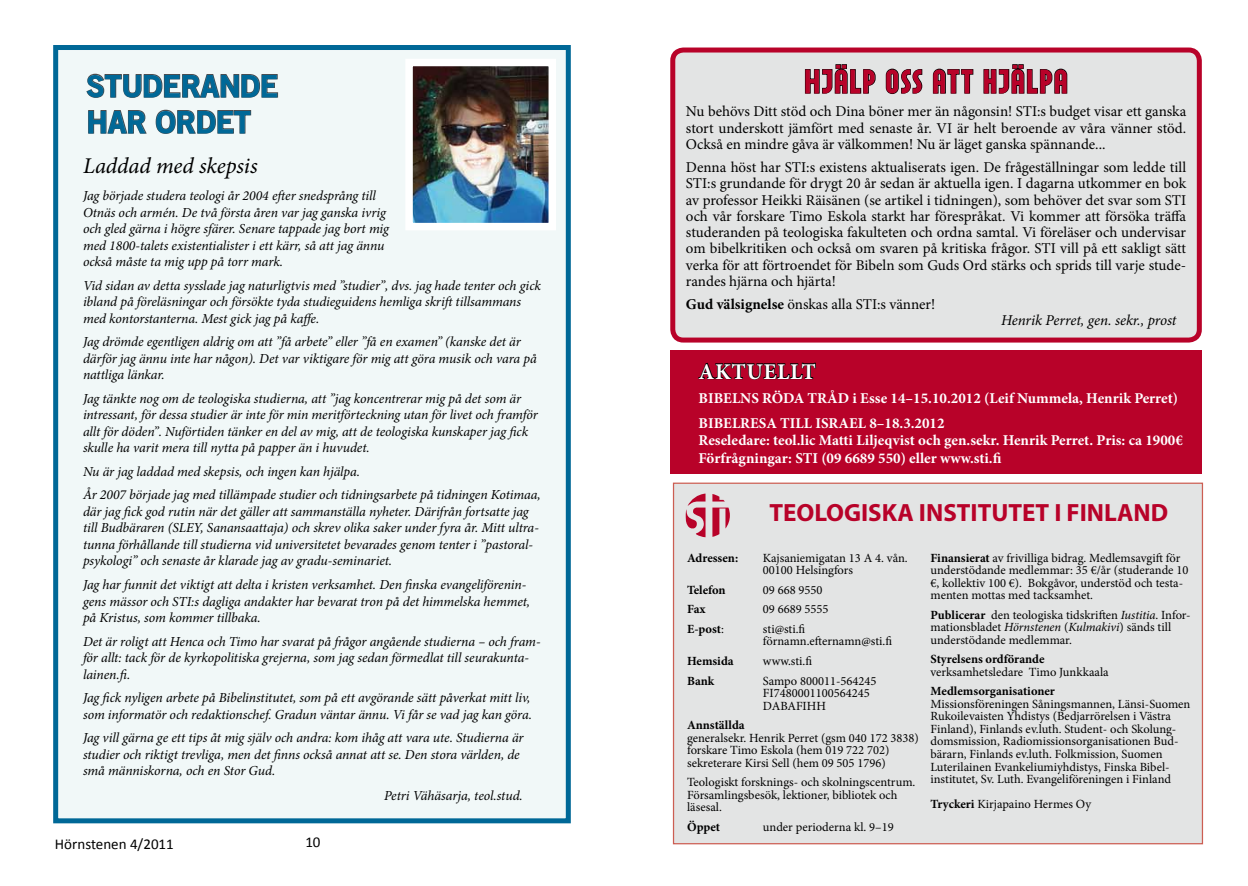
<style>
.page{position:relative;width:1248px;height:886px;background:#fff}
.page>*{position:absolute;margin:0;border:0;box-sizing:border-box;transform-origin:0 0}
.t1{font:900 30px/36px "Old Sans";color:#006897}
.t2{font:30px "Tokyo One Solid";letter-spacing:.075em;color:#b80229}
.t3{font:700 25px "Myriad Pro";color:#b80229}
.t4{font:italic 22.5px "Minion Pro";letter-spacing:-.005em;color:#000}
.t5{font:700 22.5px "Minion Pro";letter-spacing:.025em;color:#fff}
.t6{font:15px/16.2px "Minion Pro";color:#000;text-align:justify}
.t7{font:700 15px/24.6px "Minion Pro";color:#fff}
.t8{font:italic 15px "Minion Pro";letter-spacing:-.005em;color:#000}
.t9{font:15px "Calibri";color:#000}
.t10{font:italic 13.75px/16.5px "Minion Pro";letter-spacing:-.01em;color:#000}
.t11{font:12.5px/12.5px "Minion Pro";color:#000}
.t12{font:700 12.5px "Minion Pro";color:#000}
.s1{font-weight:700}
.s2{font-style:italic}
.s3{font-weight:400}
</style>
<div class="page">
<div style="left:56px;top:48px;width:512px;height:773px;background:#f1f8f8"></div>
<svg style="left:86px;top:73px;width:193px;height:25px"></svg>
<svg style="left:88px;top:110px;width:59px;height:24px"></svg>
<svg style="left:155px;top:109px;width:97px;height:25px"></svg>
<div style="left:53px;top:45px;width:517px;height:778px;border:5px solid #006897"></div>
<img style="left:414px;top:68px;width:133px;height:153px">
<div style="left:405px;top:59px;width:151px;height:171px;border:8px solid #fff"></div>
<div style="left:672px;top:50px;width:527px;height:290px;background:#e3e4e4;border-radius:11px"></div>
<svg style="left:804px;top:64px;width:72px;height:30px"></svg>
<svg style="left:885px;top:68px;width:37px;height:26px"></svg>
<svg style="left:932px;top:68px;width:41px;height:26px"></svg>
<svg style="left:983px;top:64px;width:84px;height:30px"></svg>
<div style="left:670px;top:48px;width:531px;height:294px;border:5px solid #b80229;border-radius:11px"></div>
<div style="left:670px;top:351px;width:531px;height:123px;background:#b80229"></div>
<svg style="left:698px;top:362px;width:118px;height:18px"></svg>
<div style="left:672px;top:482px;width:530px;height:362px;background:#e3e4e4;border:1px solid #cc5e53"></div>
<svg style="left:712px;top:507px;width:17px;height:30px"></svg>
<svg style="left:712px;top:494px;width:12px;height:7px"></svg>
<svg style="left:685px;top:493px;width:20px;height:44px"></svg>
<h1 class="t1" style="left:86px;top:67px;width:193px">STUDERANDE<br>HAR ORDET</h1>
<h3 class="t4" style="left:83px;top:150px;width:176px">Laddad med skepsis</h3>
<p class="t10" style="left:83px;top:187px;width:307px">Jag började studera teologi år 2004 efter snedsprång till Otnäs och armén. De två första åren var jag ganska ivrig och gled gärna i högre sfärer. Senare tappade jag bort mig med 1800-talets existentialister i ett kärr, så att jag ännu också måste ta mig upp på torr mark.</p>
<p class="t10" style="left:83px;top:277px;width:459px">Vid sidan av detta sysslade jag naturligtvis med ”studier”, dvs. jag hade tenter och gick ibland på föreläsningar och försökte tyda studieguidens hemliga skrift tillsammans med kontorstanterna. Mest gick jag på kaffe.</p>
<p class="t10" style="left:83px;top:333px;width:455px">Jag drömde egentligen aldrig om att ”få arbete” eller ”få en examen” (kanske det är därför jag ännu inte har någon). Det var viktigare för mig att göra musik och vara på nattliga länkar.</p>
<p class="t10" style="left:83px;top:390px;width:456px">Jag tänkte nog om de teologiska studierna, att ”jag koncentrerar mig på det som är intressant, för dessa studier är inte för min meritförteckning utan för livet och framför allt för döden”. Nuförtiden tänker en del av mig, att de teologiska kunskaper jag fick skulle ha varit mera till nytta på papper än i huvudet.</p>
<p class="t10" style="left:83px;top:460px;width:459px;line-height:23.6px">Nu är jag laddad med skepsis, och ingen kan hjälpa.<br>År 2007 började jag med tillämpade studier och tidningsarbete på tidningen Kotimaa,</p>
<p class="t10" style="left:83px;top:503px;width:457px">där jag fick god rutin när det gäller att sammanställa nyheter. Därifrån fortsatte jag till Budbäraren (SLEY, Sanansaattaja) och skrev olika saker under fyra år. Mitt ultra&shy;tunna förhållande till studierna vid universitetet bevarades genom tenter i ”pastoral&shy;psykologi” och senaste år klarade jag av gradu-seminariet.</p>
<p class="t10" style="left:83px;top:576px;width:448px">Jag har funnit det viktigt att delta i kristen verksamhet. Den finska evangeliförenin&shy;gens mässor och STI:s dagliga andakter har bevarat tron på det himmelska hemmet, på Kristus, som kommer tillbaka.</p>
<p class="t10" style="left:83px;top:633px;width:459px">Det är roligt att Henca och Timo har svarat på frågor angående studierna – och fram&shy;för allt: tack för de kyrkopolitiska grejerna, som jag sedan förmedlat till seurakunta&shy;lainen.fi.</p>
<p class="t10" style="left:83px;top:689px;width:450px">Jag fick nyligen arbete på Bibelinstitutet, som på ett avgörande sätt påverkat mitt liv, som informatör och redaktionschef. Gradun väntar ännu. Vi får se vad jag kan göra.</p>
<p class="t10" style="left:83px;top:730px;width:442px">Jag vill gärna ge ett tips åt mig själv och andra: kom ihåg att vara ute. Studierna är studier och riktigt trevliga, men det finns också annat att se. Den stora världen, de små människorna, och en Stor Gud.</p>
<p class="t10" style="left:384px;top:788px;width:140px">Petri Vähäsarja, teol.stud.</p>
<p class="t9" style="left:55px;top:834px;width:120px">Hörnstenen 4/2011</p>
<p class="t9" style="left:305px;top:833px;width:17px">10</p>
<h1 class="t2" style="left:804px;top:63px;width:264px">HJÄLP OSS ATT HJÄLPA</h1>
<p class="t6" style="left:686px;top:103px;width:502px">Nu behövs Ditt stöd och Dina böner mer än någonsin! STI:s budget visar ett ganska stort underskott jämfört med senaste år. VI är helt beroende av våra vänner stöd.<br>Också en mindre gåva är välkommen! Nu är läget ganska spännande...</p>
<p class="t6" style="left:686px;top:159px;width:502px">Denna höst har STI:s existens aktualiserats igen. De frågeställningar som ledde till STI:s grundande för drygt 20 år sedan är aktuella igen. I dagarna utkommer en bok av professor Heikki Räisänen (se artikel i tidningen), som behöver det svar som STI och vår forskare Timo Eskola starkt har förespråkat. Vi kommer att försöka träffa studeranden på teologiska fakulteten och ordna samtal. Vi föreläser och undervisar om bibelkritiken och också om svaren på kritiska frågor. STI vill på ett sakligt sätt verka för att förtroendet för Bibeln som Guds Ord stärks och sprids till varje stude&shy;randes hjärna och hjärta!</p>
<p class="t6" style="left:686px;top:296px;width:251px"><span class="s1">Gud välsignelse</span> önskas alla STI:s vänner!</p>
<p class="t8" style="left:1001px;top:310px;width:177px">Henrik Perret, gen. sekr., prost</p>
<h3 class="t5" style="left:698px;top:355px;width:119px">AKTUELLT</h3>
<p class="t7" style="left:698px;top:386px;width:481px">BIBELNS RÖDA TRÅD i Esse 14–15.10.2012 (Leif Nummela, Henrik Perret)<br>BIBELRESA TILL ISRAEL 8–18.3.2012</p>
<p class="t7" style="left:698px;top:431px;width:486px;line-height:17.5px">Reseledare: teol.lic Matti Liljeqvist och gen.sekr. Henrik Perret. Pris: ca 1900€<br>Förfrågningar: STI (09 6689 550) eller www.sti.fi</p>
<h2 class="t3" style="left:769px;top:496px;width:400px">TEOLOGISKA INSTITUTET I FINLAND</h2>
<p class="t11" style="left:930px;top:551px;width:259px"><span class="s1">Finansierat</span> av frivilliga bidrag. Medlemsavgift för understödande medlemmar: 35 €/år (studerande 10 €, kollektiv 100 €). Bokgåvor, understöd och testa&shy;menten mottas med tacksamhet.</p>
<p class="t11" style="left:930px;top:608px;width:262px"><span class="s1">Publicerar</span> den teologiska tidskriften <span class="s2">Iustitia</span>. Infor&shy;mationsbladet <span class="s2">Hörnstenen</span> (<span class="s2">Kulmakivi</span>) sänds till understödande medlemmar.</p>
<p class="t12" style="left:930px;top:650px;width:116px">Styrelsens ordförande</p>
<p class="t11" style="left:930px;top:666px;width:180px">verksamhetsledare Timo Junkkaala</p>
<p class="t12" style="left:930px;top:683px;width:126px">Medlemsorganisationer</p>
<p class="t11" style="left:930px;top:698px;width:261px">Missionsföreningen Såningsmannen, Länsi-Suomen Rukoilevaisten Yhdistys (Bedjarrörelsen i Västra Finland), Finlands ev.luth. Student- och Skolung&shy;domsmission, Radiomissionsorganisationen Bud&shy;bärarn, Finlands ev.luth. Folkmission, Suomen Luterilainen Evankeliumiyhdistys, Finska Bibel&shy;institutet, Sv. Luth. Evangeliföreningen i Finland</p>
<p class="t11" style="left:930px;top:798px;width:162px"><span class="s1">Tryckeri</span> Kirjapaino Hermes Oy</p>
<p class="t12" style="left:687px;top:549px;width:53px">Adressen:</p>
<p class="t11" style="left:762px;top:551px;width:146px">Kajsaniemigatan 13 A 4. vån.<br>00100 Helsingfors</p>
<p class="t12" style="left:687px;top:581px;width:40px">Telefon</p>
<p class="t11" style="left:762px;top:583px;width:61px">09 668 9550</p>
<p class="t12" style="left:687px;top:600px;width:20px">Fax</p>
<p class="t11" style="left:762px;top:603px;width:67px">09 6689 5555</p>
<p class="t12" style="left:687px;top:620px;width:38px">E-post<span class="s3">:</span></p>
<p class="t11" style="left:762px;top:623px;width:131px">sti@sti.fi förnamn.efternamn@sti.fi</p>
<p class="t12" style="left:687px;top:652px;width:48px">Hemsida</p>
<p class="t11" style="left:762px;top:655px;width:51px">www.sti.fi</p>
<p class="t12" style="left:687px;top:672px;width:29px">Bank</p>
<p class="t11" style="left:762px;top:674px;width:115px">Sampo 800011-564245<br>FI7480001100564245<br>DABAFIHH</p>
<p class="t12" style="left:687px;top:716px;width:59px">Annställda</p>
<p class="t11" style="left:687px;top:731px;width:233px">generalsekr. Henrik Perret (gsm 040 172 3838) forskare Timo Eskola (hem 019 722 702) sekreterare Kirsi Sell (hem 09 505 1796)</p>
<p class="t11" style="left:687px;top:776px;width:230px">Teologiskt forsknings- och skolningscentrum.<br>Församlingsbesök, lektioner, bibliotek och läsesal.</p>
<p class="t12" style="left:687px;top:818px;width:35px">Öppet</p>
<p class="t11" style="left:762px;top:821px;width:132px">under perioderna kl. 9–19</p>
</div>
